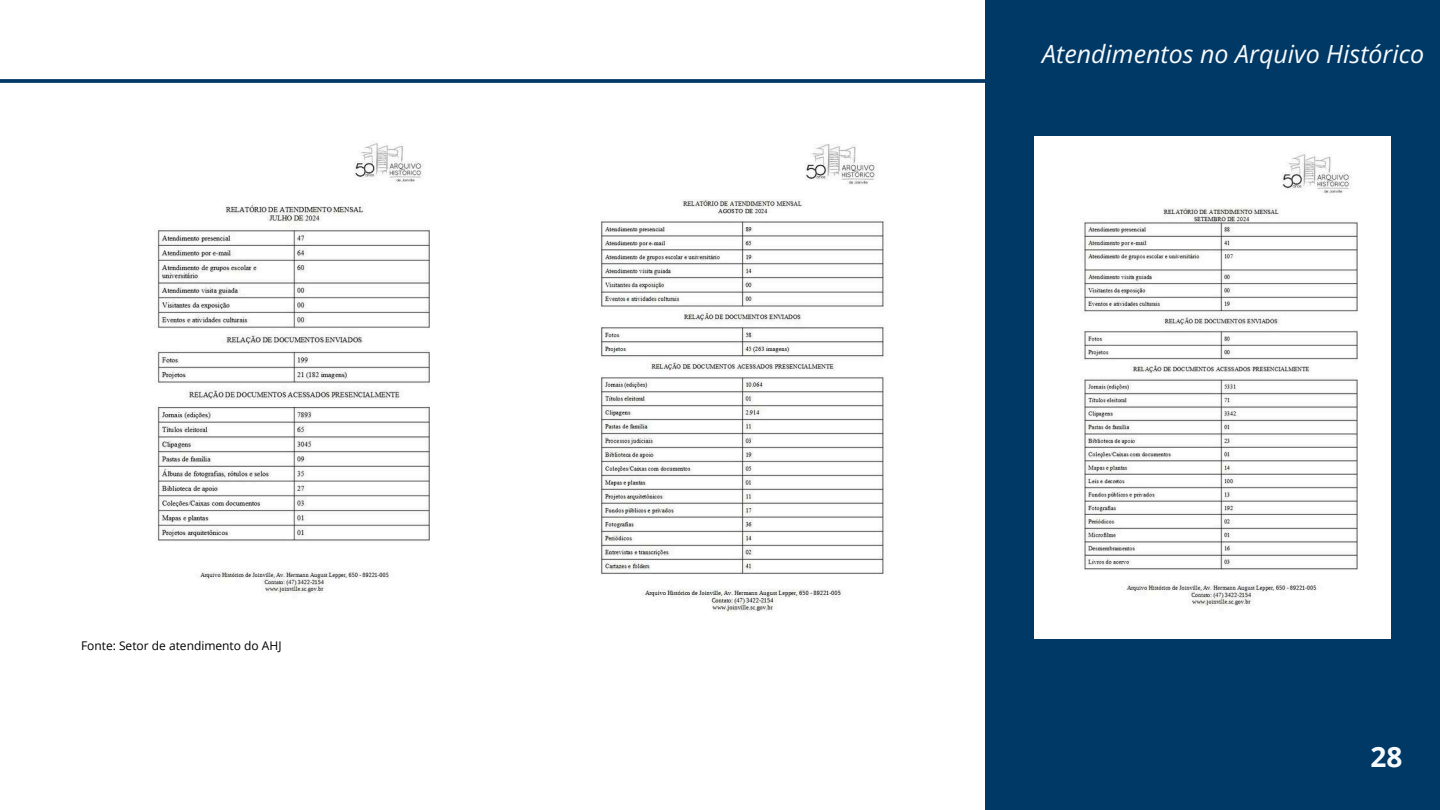
<style>
.page{position:relative;width:1440px;height:810px;background:#fff}
.page>*{position:absolute;margin:0;border:0;box-sizing:border-box;transform-origin:0 0}
.t1{font:700 28px "Open Sans";color:#f8fbfd}
.t2{font:italic 25px "Open Sans";color:#f8fbfd}
.t3{font:12px "Open Sans";color:#000}
</style>
<div class="page">
<div style="left:985px;top:0;width:455px;height:810px;background:#003866"></div>
<svg style="left:0;top:79px;width:985px;height:4px;background:#0f436f"></svg>
<img style="left:1035px;top:136px;width:355px;height:503px">
<img style="left:154px;top:143px;width:276px;height:451px">
<img style="left:600px;top:144px;width:284px;height:468px">
<p class="t3" style="left:81px;top:638px;width:202px">Fonte: Setor de atendimento do AHJ</p>
<p class="t2" style="left:1042px;top:36px;width:384px">Atendimentos no Arquivo Histórico</p>
<p class="t1" style="left:1370px;top:737px;width:33px">28</p>
</div>
